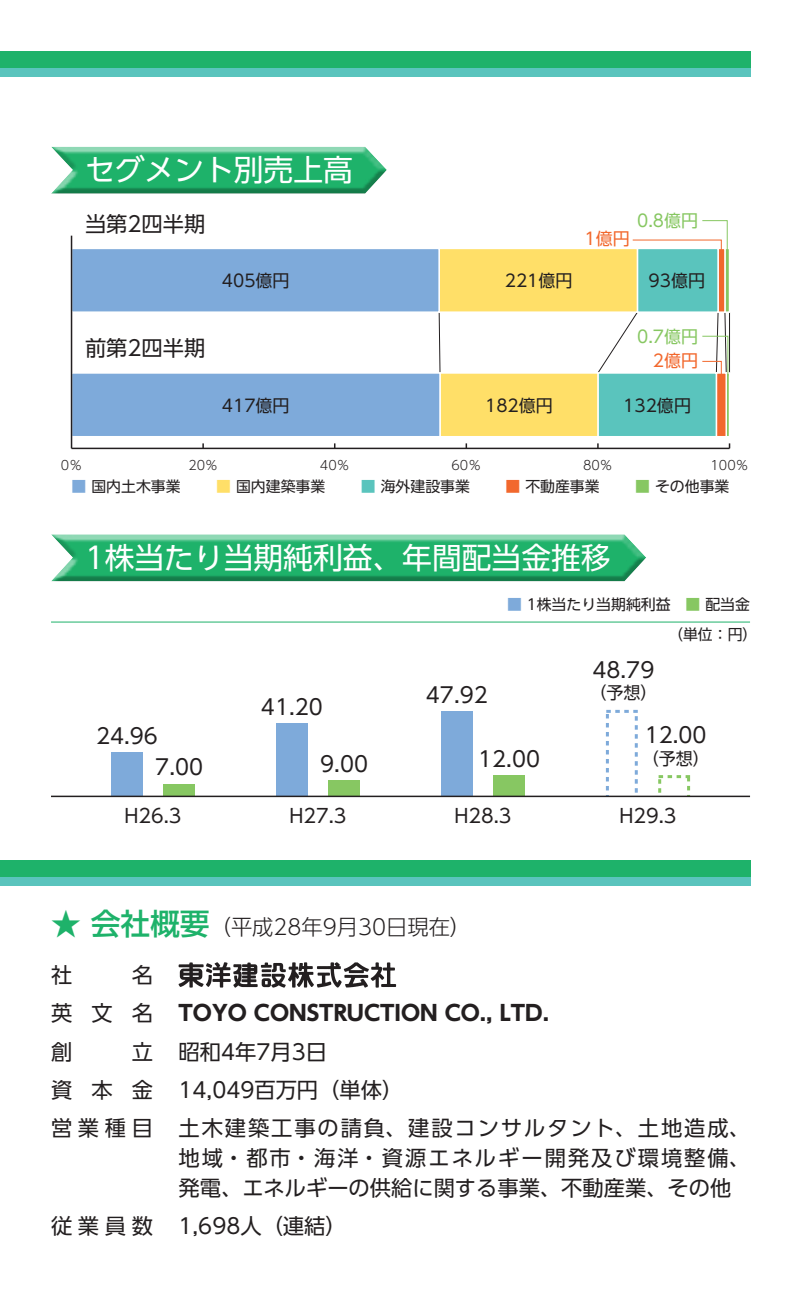
<style>
.page{position:relative;width:810px;height:1296px;background:#fff}
.page>*{position:absolute;margin:0;border:0;box-sizing:border-box;transform-origin:0 0}
.t1{font:29.7px "UD Shin Go Pro";color:#fff}
.t2{font:21.3px/29.7px "UD Shin Go Pro";color:#231f20}
.t3{font:21.3px/38.4px "UD Shin Go Pro";letter-spacing:.09em;color:#231f20}
.t4{font:700 21.3px/38.4px "UD Shin Go Pro";color:#231f20}
.t5{font:300 21.3px "UD Shin Go Pro";color:#231f20}
.t6{font:19.2px "UD Shin Go Pro";color:#231f20}
.t7{font:17.1px "UD Shin Go Pro";color:#231f20}
.t8{font:17.1px "UD Shin Go Pro";color:#87c762}
.t9{font:17.1px "UD Shin Go Pro";color:#f2682d}
.t10{font:15px/29.7px "UD Shin Go Pro";color:#231f20}
.t11{font:300 12.9px "UD Shin Go Pro";color:#231f20}
.s1{color:#7eaada}
.s2{color:#ffdf68}
.s3{color:#5ac4bd}
.s4{color:#f2682d}
.s5{color:#87c762}
.s6{font-weight:500;font-size:29.7px;color:#1eb26a}
.s7{font-weight:400}
</style>
<div class="page">
<div style="left:0;top:51px;width:750px;height:17px;background:#1eb26a"></div>
<div style="left:0;top:68px;width:750px;height:9px;background:#5ac4bd"></div>
<div style="left:0;top:860px;width:750px;height:17px;background:#1eb26a"></div>
<div style="left:0;top:877px;width:750px;height:9px;background:#5ac4bd"></div>
<svg style="left:179px;top:962px;width:217px;height:26px"></svg>
<div style="left:46px;top:147px;width:342px;height:51px;background:#231f20;opacity:.75"></div>
<div style="left:46px;top:531px;width:603px;height:51px;background:#fff;opacity:.75"></div>
<div style="left:46px;top:535px;width:603px;height:50px;background:#231f20;opacity:.75"></div>
<hr style="left:72px;top:448px;width:658px;height:1px;background:#231f20">
<hr style="left:439px;top:312px;width:2px;height:61px;background:#231f20">
<hr style="left:729px;top:312px;width:1px;height:61px;background:#231f20">
<div style="left:724px;top:248px;width:6px;height:65px;border:2px solid #fff"></div>
<div style="left:718px;top:248px;width:7px;height:64px;background:#f2682d"></div>
<div style="left:717px;top:248px;width:9px;height:65px;border:2px solid #fff"></div>
<div style="left:637px;top:248px;width:81px;height:64px;background:#5ac4bd"></div>
<div style="left:637px;top:248px;width:82px;height:65px;border:2px solid #fff"></div>
<div style="left:439px;top:248px;width:198px;height:64px;background:#ffdf68"></div>
<div style="left:438px;top:248px;width:200px;height:65px;border:2px solid #fff"></div>
<div style="left:72px;top:248px;width:367px;height:64px;background:#7eaada"></div>
<div style="left:71px;top:248px;width:369px;height:65px;border:2px solid #fff"></div>
<div style="left:725px;top:372px;width:5px;height:65px;border:2px solid #fff"></div>
<div style="left:716px;top:373px;width:10px;height:64px;background:#f2682d"></div>
<div style="left:716px;top:372px;width:11px;height:65px;border:2px solid #fff"></div>
<div style="left:598px;top:373px;width:118px;height:64px;background:#5ac4bd"></div>
<div style="left:597px;top:372px;width:120px;height:65px;border:2px solid #fff"></div>
<div style="left:440px;top:373px;width:158px;height:64px;background:#ffdf68"></div>
<div style="left:439px;top:372px;width:160px;height:65px;border:2px solid #fff"></div>
<div style="left:72px;top:373px;width:368px;height:64px;background:#7eaada"></div>
<div style="left:71px;top:372px;width:370px;height:65px;border:2px solid #fff"></div>
<svg style="left:597px;top:311px;width:132px;height:66px"></svg>
<svg style="left:632px;top:220px;width:96px;height:35px"></svg>
<hr style="left:71px;top:236px;width:1px;height:212px;background:#231f20">
<svg style="left:658px;top:775px;width:32px;height:21px"></svg>
<div style="left:441px;top:711px;width:32px;height:85px;background:#7eaada"></div>
<svg style="left:606px;top:710px;width:32px;height:86px"></svg>
<div style="left:493px;top:775px;width:32px;height:21px;background:#87c762"></div>
<div style="left:276px;top:723px;width:32px;height:73px;background:#7eaada"></div>
<div style="left:328px;top:780px;width:32px;height:16px;background:#87c762"></div>
<div style="left:111px;top:752px;width:32px;height:44px;background:#7eaada"></div>
<div style="left:163px;top:784px;width:32px;height:12px;background:#87c762"></div>
<hr style="left:51px;top:796px;width:699px;height:1px;background:#231f20">
<hr style="left:51px;top:622px;width:699px;height:1px;background:#1eb26a">
<h1 class="t1" style="left:85px;top:146px;width:269px">セグメント別売上高</h1>
<p class="t2" style="left:85px;top:208px;width:122px">当第2四半期</p>
<p class="t9" style="left:585px;top:225px;width:47px">1億円</p>
<p class="t8" style="left:637px;top:207px;width:63px">0.8億円</p>
<p class="t2" style="left:85px;top:333px;width:122px">前第2四半期</p>
<p class="t7" style="left:222px;top:267px;width:69px">405億円</p>
<p class="t7" style="left:505px;top:267px;width:69px">221億円</p>
<p class="t7" style="left:649px;top:267px;width:58px">93億円</p>
<p class="t8" style="left:637px;top:322px;width:63px">0.7億円</p>
<p class="t9" style="left:653px;top:347px;width:47px">2億円</p>
<p class="t7" style="left:222px;top:391px;width:69px">417億円</p>
<p class="t7" style="left:485px;top:391px;width:69px">182億円</p>
<p class="t7" style="left:623px;top:391px;width:69px">132億円</p>
<p class="t11" style="left:61px;top:454px;width:23px">0％</p>
<p class="t11" style="left:188px;top:454px;width:31px">20％</p>
<p class="t11" style="left:320px;top:454px;width:31px">40％</p>
<p class="t11" style="left:452px;top:454px;width:31px">60％</p>
<p class="t11" style="left:583px;top:454px;width:31px">80％</p>
<p class="t11" style="left:711px;top:454px;width:40px">100％</p>
<p class="t10" style="left:72px;top:471px;width:111px"><span class="s1">■</span> 国内土木事業</p>
<p class="t10" style="left:216px;top:471px;width:111px"><span class="s2">■</span> 国内建築事業</p>
<p class="t10" style="left:361px;top:471px;width:111px"><span class="s3">■</span> 海外建設事業</p>
<p class="t10" style="left:506px;top:471px;width:96px"><span class="s4">■</span> 不動産事業</p>
<p class="t10" style="left:635px;top:471px;width:96px"><span class="s5">■</span> その他事業</p>
<h1 class="t1" style="left:85px;top:534px;width:527px">1株当たり当期純利益、年間配当金推移</h1>
<p class="t10" style="left:668px;top:590px;width:91px;text-indent:-161px"><span class="s1">■</span> 1株当たり当期純利益　<span class="s5">■</span> 配当金（単位：円）</p>
<p class="t2" style="left:155px;top:719px;width:49px;line-height:31.8px;text-indent:-59px">24.96<br>7.00</p>
<p class="t2" style="left:261px;top:691px;width:63px">41.20</p>
<p class="t2" style="left:320px;top:748px;width:49px">9.00</p>
<p class="t2" style="left:593px;top:654px;width:63px">48.79</p>
<p class="t2" style="left:426px;top:679px;width:63px">47.92</p>
<p class="t7" style="left:589px;top:679px;width:70px">（予想）</p>
<p class="t2" style="left:478px;top:743px;width:63px">12.00</p>
<p class="t2" style="left:645px;top:719px;width:63px">12.00</p>
<p class="t7" style="left:642px;top:744px;width:70px">（予想）</p>
<p class="t6" style="left:125px;top:800px;width:59px">H26.3</p>
<p class="t6" style="left:290px;top:800px;width:59px">H27.3</p>
<p class="t6" style="left:455px;top:800px;width:59px">H28.3</p>
<p class="t6" style="left:619px;top:800px;width:59px">H29.3</p>
<p class="t5" style="left:51px;top:910px;width:422px"><span class="s6">★ 会社概要</span>（平成28年9月30日現在）</p>
<p class="t2" style="left:51px;top:959px;width:23px">社</p>
<p class="t4" style="left:51px;top:955px;width:500px;text-indent:81px"><span class="s7">名<br>英 文 名</span> TOYO CONSTRUCTION CO., LTD.<span class="s7">創</span></p>
<p class="t3" style="left:51px;top:1032px;width:700px;text-indent:81px">立 昭和4年7月3日<br>資 本 金 14,049百万円（単体）<br>営業種目 土木建築工事の請負、建設コンサルタント、土地造成、</p>
<p class="t2" style="left:179px;top:1142px;width:573px">地域・都市・海洋・資源エネルギー開発及び環境整備、発電、エネルギーの供給に関する事業、不動産業、その他</p>
<p class="t2" style="left:51px;top:1210px;width:297px">従業員数 1,698人（連結）</p>
</div>
